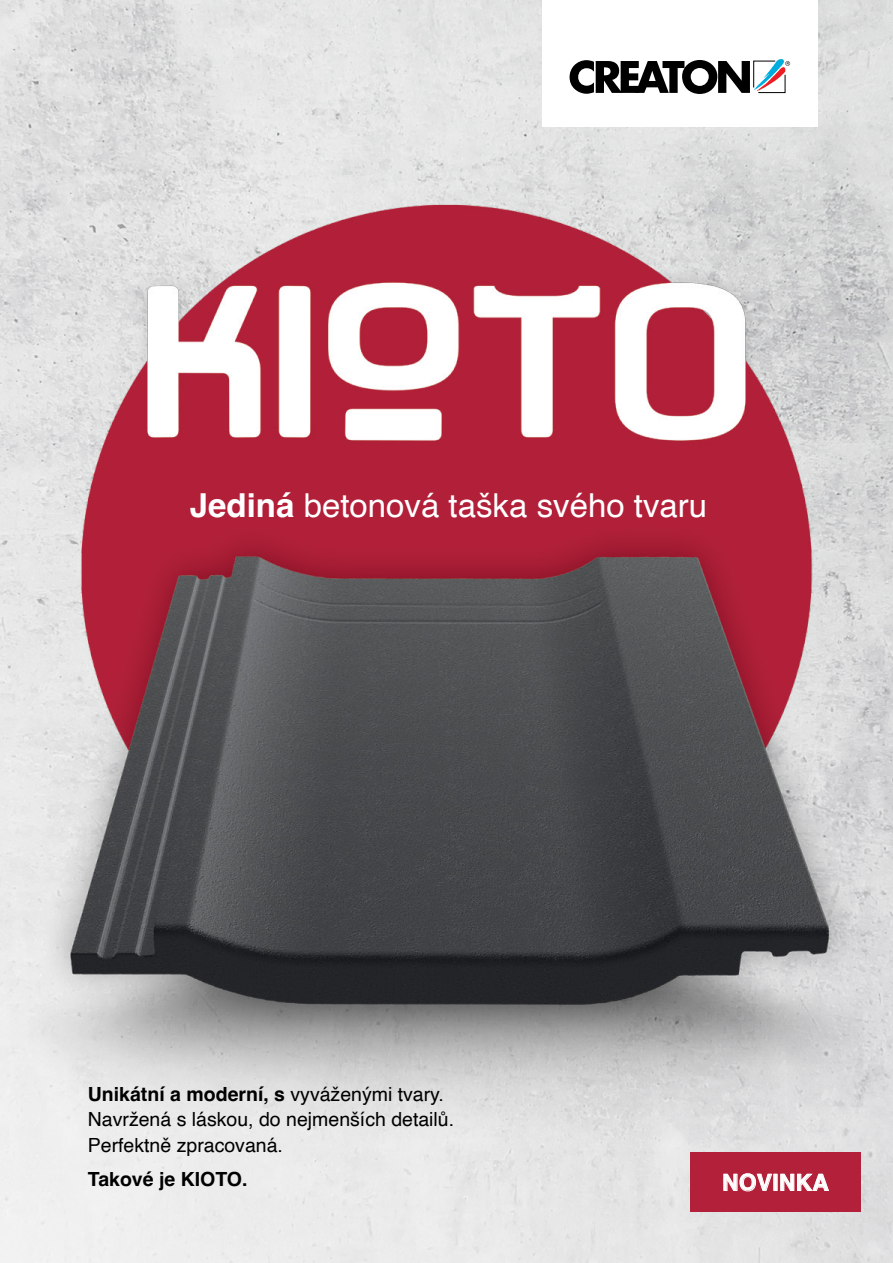
<style>
.page{position:relative;width:893px;height:1263px;background:#fff}
.page>*{position:absolute;margin:0;border:0;box-sizing:border-box;transform-origin:0 0}
.t1{font:33px "Helvetica";color:#fff}
.t2{font:700 22.5px "Helvetica";letter-spacing:.02em;color:#fff}
.t3{font:19.5px/25.5px "Helvetica";color:#000}
.t4{font:700 19.5px "Helvetica";color:#000}
.s1{font-weight:700}
</style>
<div class="page">
<img style="left:0;top:0;width:893px;height:1263px">
<div style="left:542px;top:0;width:275px;height:126px;background:#fff"></div>
<div style="left:690px;top:1152px;width:170px;height:60px;background:#b22039"></div>
<svg style="left:723px;top:1173px;width:49px;height:18px"></svg>
<svg style="left:780px;top:1174px;width:49px;height:17px"></svg>
<img style="left:28px;top:37px;width:837px;height:1124px">
<h1 class="t1" style="left:190px;top:480px;width:519px"><span class="s1">Jediná</span> betonová taška svého tvaru</h1>
<p class="t3" style="left:88px;top:1082px;width:368px"><span class="s1">Unikátní a moderní, s</span> vyváženými tvary.<br>Navržená s láskou, do nejmenších detailů.<br>Perfektně zpracovaná.</p>
<p class="t4" style="left:88px;top:1167px;width:161px">Takové je KIOTO.</p>
<p class="t2" style="left:722px;top:1169px;width:108px">NOVINKA</p>
</div>
